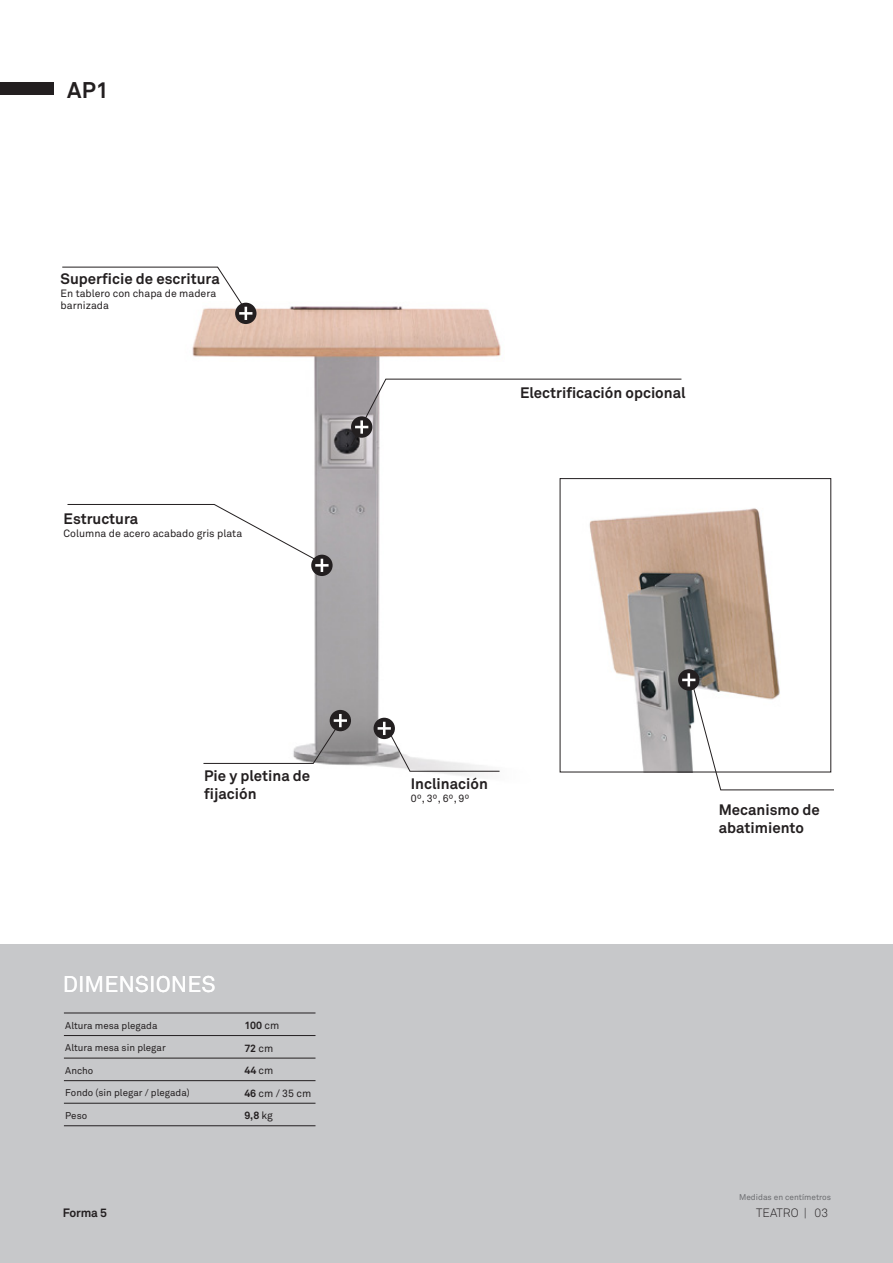
<style>
.page{position:relative;width:893px;height:1263px;background:#fff}
.page>*{position:absolute;margin:0;border:0;box-sizing:border-box;transform-origin:0 0}
.t1{font:22.5px "Akkurat";color:#fff}
.t2{font:700 22.5px "Akkurat";color:#231f20}
.t3{font:700 15px/18px "Akkurat";color:#231f20}
.t4{font:300 12px "Akkurat";color:#231f20}
.t5{font:700 12px "Akkurat";letter-spacing:-.02em;color:#231f20}
.t6{font:10.5px/12.6px "Akkurat";color:#231f20}
.t7{font:700 10.5px "Akkurat";color:#231f20}
.t8{font:9.75px "Akkurat";color:#231f20}
.t9{font:8.25px "Akkurat";color:#6c6d70}
.s1{font-weight:400}
.s2{font-weight:700}
</style>
<div class="page">
<div style="left:0;top:944px;width:893px;height:319px;background:#c7c8ca"></div>
<div style="left:0;top:82px;width:53px;height:13px;background:#231f20"></div>
<img style="left:192px;top:304px;width:448px;height:473px">
<img style="left:564px;top:483px;width:214px;height:287px">
<div style="left:560px;top:478px;width:271px;height:294px;border:1px solid #231f20"></div>
<svg style="left:235px;top:303px;width:22px;height:21px"></svg>
<svg style="left:62px;top:266px;width:190px;height:54px"></svg>
<div style="left:311px;top:555px;width:22px;height:21px;background:#231f20;border-radius:50%"></div>
<hr style="left:315px;top:564px;width:14px;height:3px;background:#fff">
<svg style="left:67px;top:504px;width:256px;height:68px"></svg>
<div style="left:374px;top:718px;width:21px;height:21px;background:#231f20;border-radius:50%"></div>
<svg style="left:378px;top:722px;width:122px;height:50px"></svg>
<div style="left:330px;top:710px;width:21px;height:21px;background:#231f20;border-radius:50%"></div>
<svg style="left:203px;top:714px;width:144px;height:50px"></svg>
<svg style="left:350px;top:378px;width:332px;height:68px"></svg>
<hr style="left:360px;top:420px;width:3px;height:14px;background:#fff">
<svg style="left:678px;top:669px;width:21px;height:22px"></svg>
<svg style="left:682px;top:673px;width:152px;height:118px"></svg>
<hr style="left:64px;top:1035px;width:251px;height:1px;background:#231f20">
<hr style="left:64px;top:1058px;width:251px;height:1px;background:#231f20">
<hr style="left:64px;top:1080px;width:251px;height:1px;background:#231f20">
<hr style="left:64px;top:1103px;width:251px;height:1px;background:#231f20">
<hr style="left:64px;top:1125px;width:251px;height:1px;background:#231f20">
<hr style="left:64px;top:1013px;width:251px;height:1px;background:#231f20">
<p class="t2" style="left:67px;top:76px;width:43px">AP1</p>
<p class="t3" style="left:61px;top:270px;width:161px">Superficie de escritura</p>
<p class="t6" style="left:61px;top:287px;width:157px">En tablero con chapa de madera barnizada</p>
<p class="t3" style="left:64px;top:510px;width:76px">Estructura</p>
<p class="t6" style="left:64px;top:527px;width:180px">Columna de acero acabado gris plata</p>
<p class="t3" style="left:204px;top:767px;width:108px">Pie y pletina de fijación</p>
<h1 class="t1" style="left:63px;top:970px;width:154px">DIMENSIONES</h1>
<p class="t8" style="left:65px;top:1019px;width:94px">Altura mesa plegada</p>
<p class="t8" style="left:65px;top:1042px;width:102px">Altura mesa sin plegar</p>
<p class="t8" style="left:65px;top:1064px;width:30px">Ancho</p>
<p class="t8" style="left:65px;top:1087px;width:126px">Fondo (sin plegar / plegada)</p>
<p class="t8" style="left:65px;top:1109px;width:23px">Peso</p>
<p class="t7" style="left:244px;top:1019px;width:36px">100 <span class="s1">cm</span></p>
<p class="t7" style="left:244px;top:1041px;width:30px">72 <span class="s1">cm</span></p>
<p class="t7" style="left:244px;top:1064px;width:31px">44 <span class="s1">cm</span></p>
<p class="t6" style="left:244px;top:1087px;width:68px"><span class="s2">46</span> cm / 35 cm</p>
<p class="t7" style="left:244px;top:1109px;width:30px">9,8 <span class="s1">kg</span></p>
<p class="t3" style="left:520px;top:383px;width:167px">Electrificación opcional</p>
<p class="t3" style="left:411px;top:775px;width:79px">Inclinación</p>
<p class="t6" style="left:411px;top:791px;width:60px">0º, 3º, 6º, 9º</p>
<p class="t3" style="left:719px;top:800px;width:103px">Mecanismo de abatimiento</p>
<p class="t9" style="left:739px;top:1192px;width:93px">Medidas en centímetros</p>
<p class="t5" style="left:63px;top:1205px;width:46px">Forma 5</p>
<p class="t4" style="left:756px;top:1205px;width:74px">TEATRO | 03</p>
</div>
